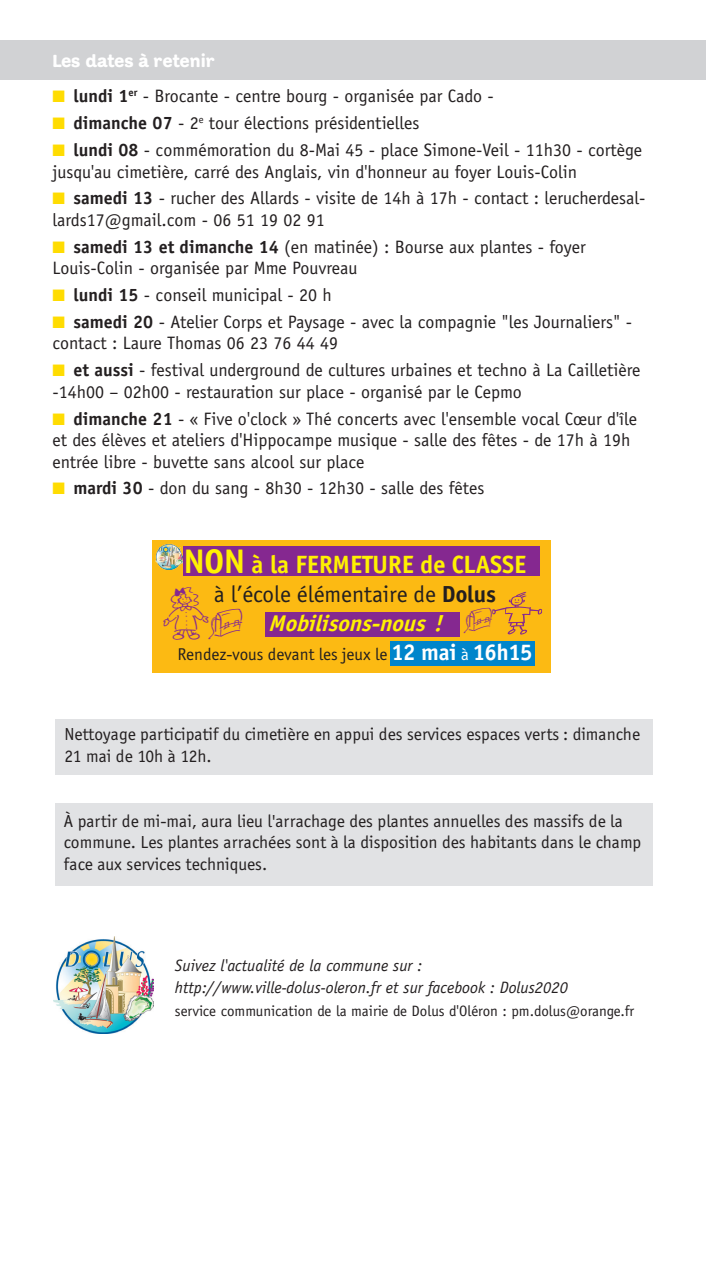
<style>
.page{position:relative;width:706px;height:1263px;background:#fff}
.page>*{position:absolute;margin:0;border:0;box-sizing:border-box;transform-origin:0 0}
.t1{font:25.8px "Oficina Sans Bold Fines";color:#fff101}
.t2{font:23.85px "Oficina Sans Book Fines";color:#231f20}
.t3{font:italic 23.4px "Oficina Sans Bold Fines";color:#fff101}
.titre1{font:18px/21.6px "Officina Sans";color:#231f20}
.t4{font:18px/21.6px "Oficina Sans Book Fines";color:#231f20}
.titre1-2{font:700 18px "Adesso";letter-spacing:-.01em;color:#fff}
.t5{font:17.55px "Oficina Sans Book Fines";color:#231f20}
.txt_courant{font:italic 16.5px "Officina Sans";color:#231f20}
.txt_courant-2{font:15px "Officina Sans";color:#231f20}
.s1{color:#ffdc01}
.s2{font-weight:700}
.s3{font-size:35.1px}
.s4{font-family:"Oficina Sans Bold Fines"}
.s5{font-family:"Oficina Sans Bold Fines";font-size:23.4px;color:#fff}
.s6{color:#fff}
</style>
<div class="page">
<img style="left:53px;top:936px;width:101px;height:97px">
<div style="left:55px;top:804px;width:598px;height:82px;background:#e1e2e4"></div>
<div style="left:55px;top:719px;width:598px;height:55px;background:#e1e2e4"></div>
<div style="left:152px;top:540px;width:399px;height:133px;background:#fcba13"></div>
<img style="left:155px;top:543px;width:27px;height:26px">
<div style="left:183px;top:547px;width:357px;height:29px;background:#852890"></div>
<div style="left:265px;top:612px;width:194px;height:25px;background:#852890"></div>
<div style="left:391px;top:641px;width:144px;height:25px;background:#0085cb"></div>
<div style="left:0;top:40px;width:706px;height:40px;background:#d1d2d4"></div>
<p class="titre1-2" style="left:53px;top:50px;width:164px">Les dates à retenir</p>
<p class="titre1" style="left:53px;top:86px;width:443px"><span class="s1">■</span> <span class="s2">lundi 1</span><sup>er</sup> - Brocante - centre bourg - organisée par Cado -</p>
<p class="titre1" style="left:53px;top:112px;width:368px"><span class="s1">■</span> <span class="s2">dimanche 07</span> - 2<sup>e</sup> tour élections présidentielles</p>
<p class="titre1" style="left:53px;top:139px;width:591px"><span class="s1">■</span> <span class="s2">lundi 08</span> - commémoration du 8-Mai 45 - place Simone-Veil - 11h30 - cortège jusqu'au cimetière, carré des Anglais, vin d'honneur au foyer Louis-Colin</p>
<p class="titre1" style="left:53px;top:187px;width:594px"><span class="s1">■</span> <span class="s2">samedi 13</span> - rucher des Allards - visite de 14h à 17h - contact : lerucherdesal&shy;lards17@gmail.com - 06 51 19 02 91</p>
<p class="titre1" style="left:53px;top:236px;width:535px"><span class="s1">■</span> <span class="s2">samedi 13 et dimanche 14</span> (en matinée) : Bourse aux plantes - foyer<br>Louis-Colin - organisée par Mme Pouvreau</p>
<p class="titre1" style="left:53px;top:284px;width:281px"><span class="s1">■</span> <span class="s2">lundi 15</span> - conseil municipal - 20 h</p>
<p class="titre1" style="left:53px;top:311px;width:581px"><span class="s1">■</span> <span class="s2">samedi 20</span> - Atelier Corps et Paysage - avec la compagnie "les Journaliers" - contact : Laure Thomas 06 23 76 44 49</p>
<p class="titre1" style="left:53px;top:359px;width:589px"><span class="s1">■</span> <span class="s2">et aussi</span> - festival underground de cultures urbaines et techno à La Cailletière -14h00 – 02h00 - restauration sur place - organisé par le Cepmo</p>
<p class="titre1" style="left:53px;top:408px;width:586px"><span class="s1">■</span> <span class="s2">dimanche 21</span> - « Five o'clock » Thé concerts avec l'ensemble vocal Cœur d'île et des élèves et ateliers d'Hippocampe musique - salle des fêtes - de 17h à 19h entrée libre - buvette sans alcool sur place</p>
<p class="titre1" style="left:53px;top:478px;width:433px"><span class="s1">■</span> <span class="s2">mardi 30</span> - don du sang - 8h30 - 12h30 - salle des fêtes</p>
<p class="t1" style="left:184px;top:549px;width:344px"><span class="s3">NON</span> à la FERMETURE de CLASSE</p>
<p class="t2" style="left:214px;top:580px;width:284px">à l’école élémentaire de <span class="s4">Dolus</span></p>
<p class="t3" style="left:268px;top:609px;width:182px">Mobilisons-nous!</p>
<p class="t5" style="left:178px;top:645px;width:356px">Rendez-vous devant les jeux le <span class="s5">12 mai</span> <span class="s6">à</span> <span class="s5">16h15</span></p>
<p class="t4" style="left:65px;top:724px;width:577px">Nettoyage participatif du cimetière en appui des services espaces verts: dimanche<br>21 mai de 10h à 12h.</p>
<p class="t4" style="left:64px;top:810px;width:579px">À partir de mi-mai, aura lieu l'arrachage des plantes annuelles des massifs de la commune. Les plantes arrachées sont à la disposition des habitants dans le champ face aux services techniques.</p>
<p class="txt_courant" style="left:175px;top:955px;width:249px">Suivez l'actualité de la commune sur :</p>
<p class="txt_courant" style="left:175px;top:978px;width:395px">http://www.ville-dolus-oleron.fr et sur facebook : Dolus2020</p>
<p class="txt_courant-2" style="left:175px;top:1002px;width:461px">service communication de la mairie de Dolus d'Oléron : pm.dolus@orange.fr</p>
</div>
